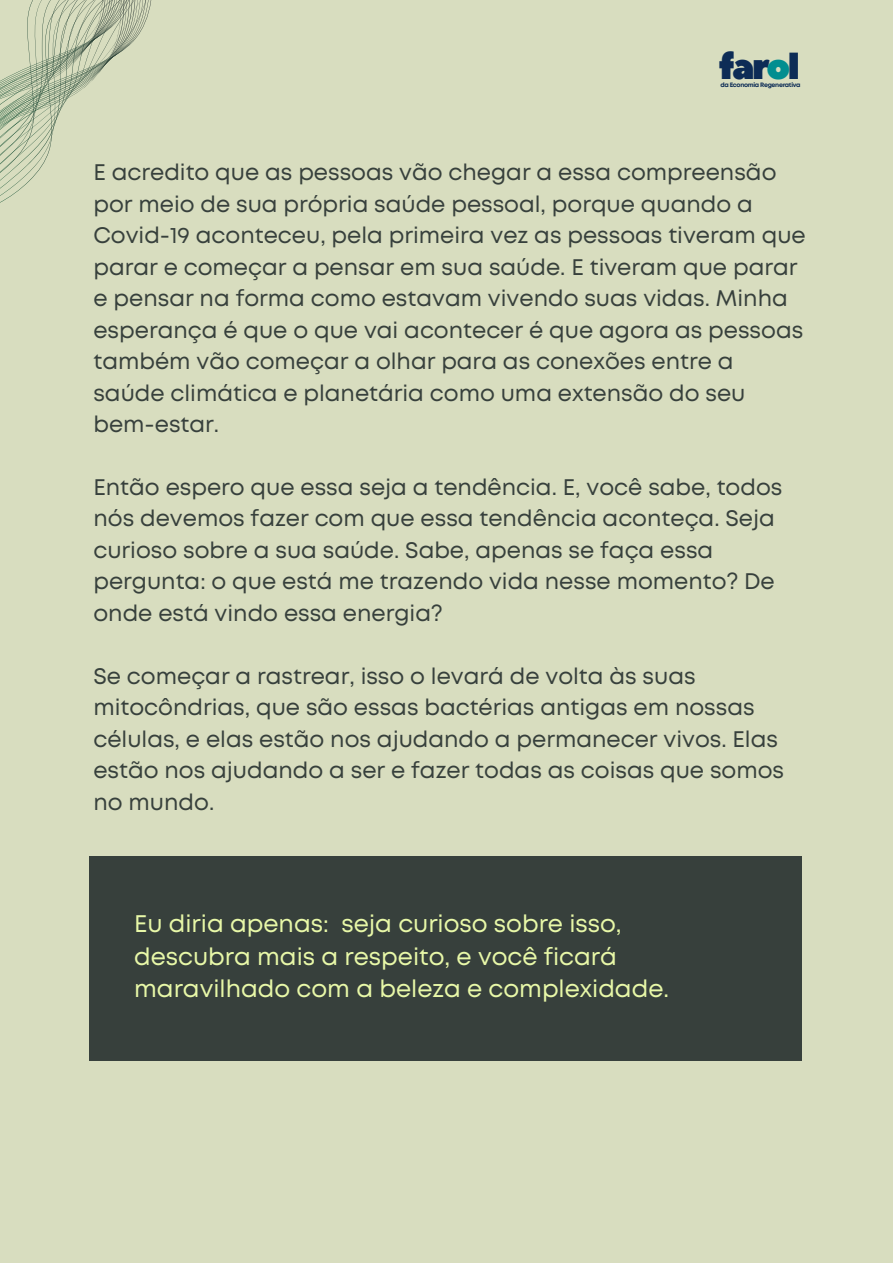
<style>
.page{position:relative;width:893px;height:1264px;background:#fff}
.page>*{position:absolute;margin:0;border:0;box-sizing:border-box;transform-origin:0 0}
.t1{font:35.55px "Peace Sans";letter-spacing:-.07em;color:#0d2c56}
.t2{font:24px/32.5px "Mont";color:#e8f8a8}
.t3{font:22.5px/31.5px "Mont";color:#37403c}
.t4{font:700 6.3px "Mont";letter-spacing:-.05em;color:#0d2c56}
.s1{color:#018e90}
</style>
<div class="page">
<div style="left:0;top:0;width:892px;height:1262px;background:#d8ddbf"></div>
<svg style="left:0;top:0;width:152px;height:203px"></svg>
<div style="left:89px;top:856px;width:712px;height:204px;background:#37403c"></div>
<p class="t1" style="left:718px;top:43px;width:83px">far<span class="s1">o</span>l</p>
<p class="t4" style="left:720px;top:82px;width:82px">da Economia Regenerativa</p>
<p class="t3" style="left:93px;top:158px;width:713px">E acredito que as pessoas vão chegar a essa compreensão por meio de sua própria saúde pessoal, porque quando a Covid-19 aconteceu, pela primeira vez as pessoas tiveram que parar e começar a pensar em sua saúde. E tiveram que parar e pensar na forma como estavam vivendo suas vidas. Minha esperança é que o que vai acontecer é que agora as pessoas também vão começar a olhar para as conexões entre a saúde climática e planetária como uma extensão do seu bem-estar.</p>
<p class="t3" style="left:93px;top:473px;width:690px">Então espero que essa seja a tendência. E, você sabe, todos nós devemos fazer com que essa tendência aconteça. Seja curioso sobre a sua saúde. Sabe, apenas se faça essa pergunta: o que está me trazendo vida nesse momento? De onde está vindo essa energia?</p>
<p class="t3" style="left:93px;top:662px;width:692px">Se começar a rastrear, isso o levará de volta às suas mitocôndrias, que são essas bactérias antigas em nossas células, e elas estão nos ajudando a permanecer vivos. Elas estão nos ajudando a ser e fazer todas as coisas que somos no mundo.</p>
<p class="t2" style="left:134px;top:909px;width:536px">Eu diria apenas: seja curioso sobre isso, descubra mais a respeito, e você ficará maravilhado com a beleza e complexidade.</p>
</div>
